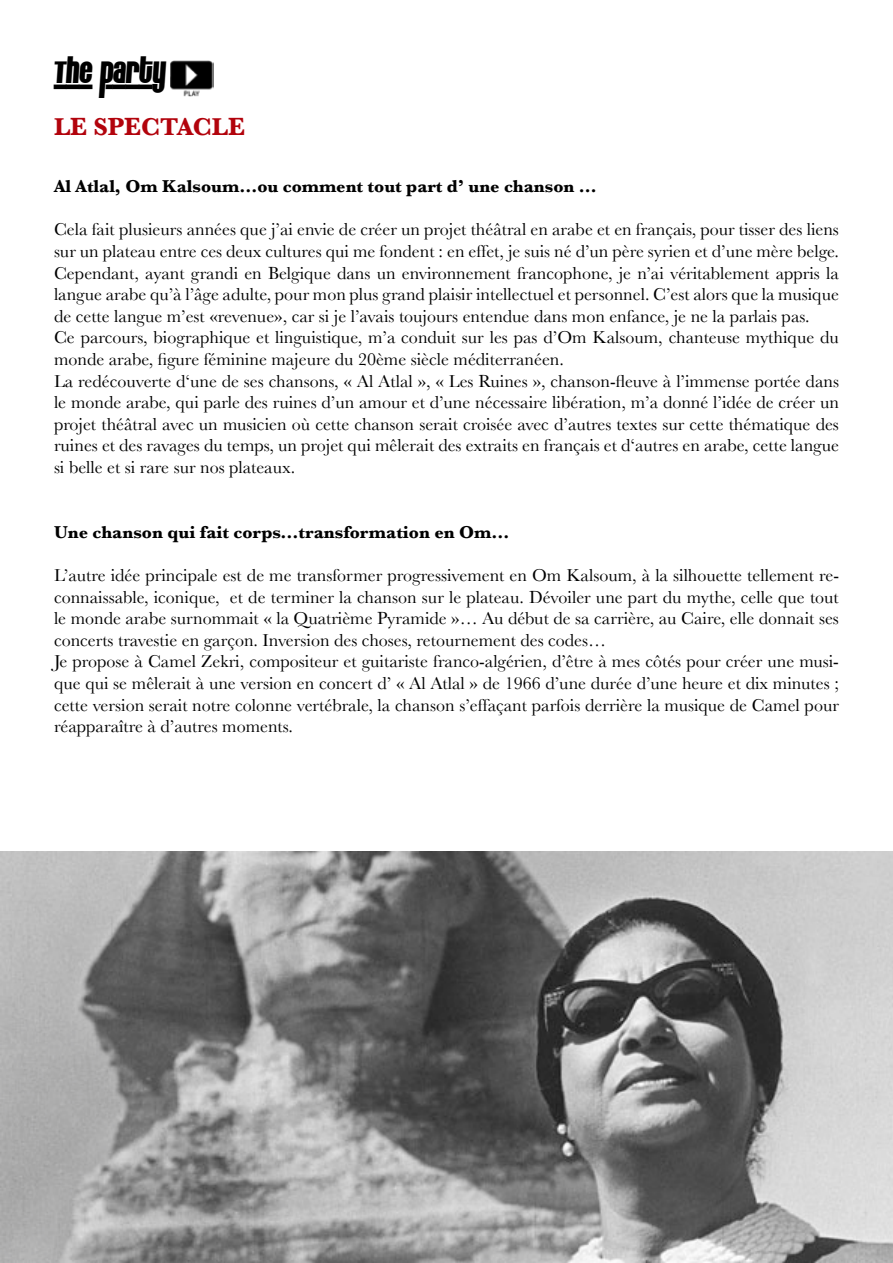
<style>
.page{position:relative;width:893px;height:1263px;background:#fff}
.page>*{position:absolute;margin:0;border:0;box-sizing:border-box;transform-origin:0 0}
.t1{font:30px "Eight Trackprogram 4";color:#000}
.t2{font:700 25.5px "Baskerville";color:#b2030c}
.t3{font:18px/21.6px "Baskerville";color:#000}
.t4{font:700 18px "Baskerville";color:#000}
</style>
<div class="page">
<img style="left:0;top:852px;width:893px;height:411px">
<img style="left:171px;top:60px;width:42px;height:36px">
<h1 class="t1" style="left:54px;top:55px;width:113px">THE PARTY</h1>
<h2 class="t2" style="left:54px;top:111px;width:193px">LE SPECTACLE</h2>
<p class="t4" style="left:54px;top:176px;width:544px">Al Atlal, Om Kalsoum…ou comment tout part d’ une chanson …</p>
<p class="t3" style="left:54px;top:219px;width:786px">Cela fait plusieurs années que j’ai envie de créer un projet théâtral en arabe et en français, pour tisser des liens sur un plateau entre ces deux cultures qui me fondent : en effet, je suis né d’un père syrien et d’une mère belge.<br>Cependant, ayant grandi en Belgique dans un environnement francophone, je n’ai véritablement appris la langue arabe qu’à l’âge adulte, pour mon plus grand plaisir intellectuel et personnel. C’est alors que la musique de cette langue m’est «revenue», car si je l’avais toujours entendue dans mon enfance, je ne la parlais pas.<br>Ce parcours, biographique et linguistique, m’a conduit sur les pas d’Om Kalsoum, chanteuse mythique du monde arabe, figure féminine majeure du 20ème siècle méditerranéen.<br>La redécouverte d‘une de ses chansons, « Al Atlal », « Les Ruines », chanson-fleuve à l’immense portée dans le monde arabe, qui parle des ruines d’un amour et d’une nécessaire libération, m’a donné l’idée de créer un projet théâtral avec un musicien où cette chanson serait croisée avec d’autres textes sur cette thématique des ruines et des ravages du temps, un projet qui mêlerait des extraits en français et d‘autres en arabe, cette langue si belle et si rare sur nos plateaux.</p>
<p class="t4" style="left:54px;top:521px;width:457px">Une chanson qui fait corps...transformation en Om…</p>
<p class="t3" style="left:54px;top:564px;width:786px">L’autre idée principale est de me transformer progressivement en Om Kalsoum, à la silhouette tellement re&shy;connaissable, iconique, et de terminer la chanson sur le plateau. Dévoiler une part du mythe, celle que tout le monde arabe surnommait « la Quatrième Pyramide »… Au début de sa carrière, au Caire, elle donnait ses concerts travestie en garçon. Inversion des choses, retournement des codes…<br>Je propose à Camel Zekri, compositeur et guitariste franco-algérien, d’être à mes côtés pour créer une musi&shy;que qui se mêlerait à une version en concert d’ « Al Atlal » de 1966 d’une durée d’une heure et dix minutes ; cette version serait notre colonne vertébrale, la chanson s’effaçant parfois derrière la musique de Camel pour réapparaître à d’autres moments.</p>
</div>
